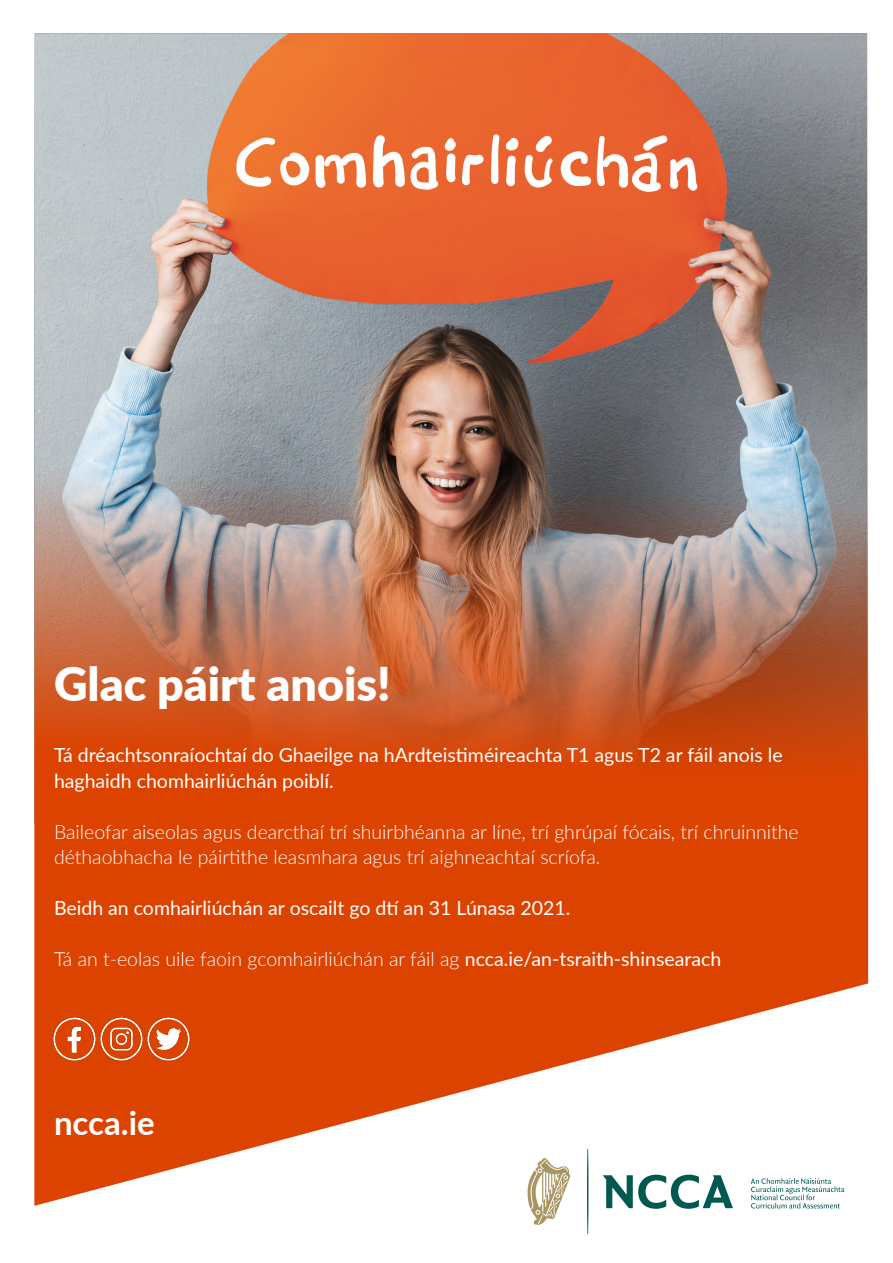
<style>
.page{position:relative;width:893px;height:1263px;background:#fff}
.page>*{position:absolute;margin:0;border:0;box-sizing:border-box;transform-origin:0 0}
.t1{font:900 46.5px "Lato";color:#fff}
.t2{font:700 33px "Lato";color:#fff}
.t3{font:300 19.5px/25.5px "Lato";color:#fff}
.t4{font:19.5px/25.5px "Lato";color:#fff}
.s1{font-weight:400}
</style>
<div class="page">
<img style="left:34px;top:33px;width:834px;height:1173px">
<svg style="left:587px;top:1149px;width:1px;height:85px"></svg>
<svg style="left:527px;top:1158px;width:43px;height:67px"></svg>
<svg style="left:603px;top:1174px;width:130px;height:35px"></svg>
<svg style="left:751px;top:1178px;width:93px;height:30px"></svg>
<img style="left:52px;top:1015px;width:187px;height:47px">
<h1 class="t1" style="left:54px;top:649px;width:338px">Glac páirt anois!</h1>
<p class="t4" style="left:54px;top:742px;width:730px">Tá dréachtsonraíochtaí do Ghaeilge na hArdteistiméireachta T1 agus T2 ar fáil anois le haghaidh chomhairliúchán poiblí.</p>
<p class="t3" style="left:54px;top:818px;width:746px">Baileofar aiseolas agus dearcthaí trí shuirbhéanna ar líne, trí ghrúpaí fócais, trí chruinnithe déthaobhacha le páirtithe leasmhara agus trí aighneachtaí scríofa.</p>
<p class="t4" style="left:54px;top:895px;width:518px">Beidh an comhairliúchán ar oscailt go dtí an 31 Lúnasa 2021.</p>
<p class="t3" style="left:54px;top:946px;width:669px">Tá an t-eolas uile faoin gcomhairliúchán ar fáil ag <span class="s1">ncca.ie/an-tsraith-shinsearach</span></p>
<h2 class="t2" style="left:54px;top:1098px;width:102px">ncca.ie</h2>
</div>
